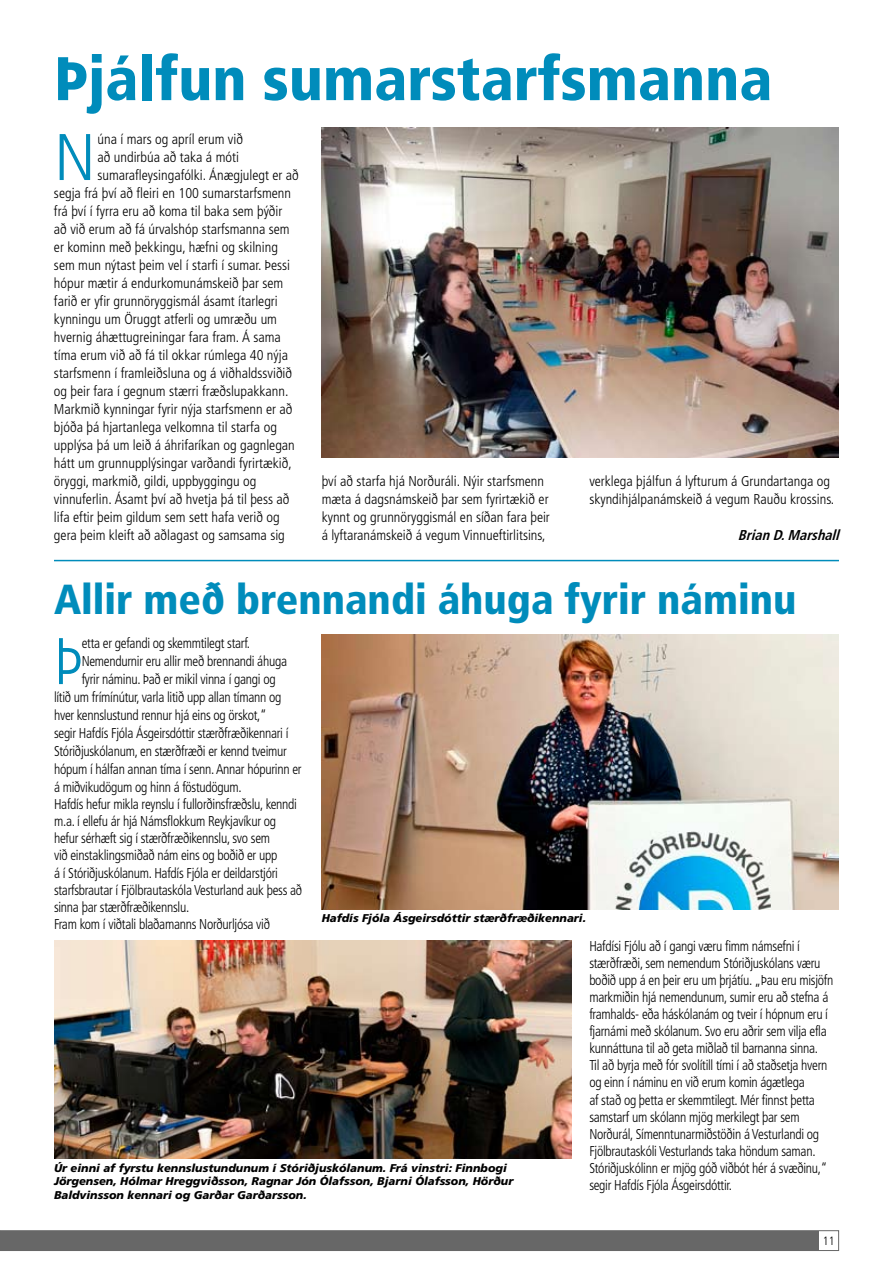
<style>
.page{position:relative;width:893px;height:1263px;background:#fff}
.page>*{position:absolute;margin:0;border:0;box-sizing:border-box;transform-origin:0 0}
.t1{font:300 condensed 65.85px "Frutiger";color:#008cbb;scale:1.07 1}
.t2{font:300 condensed 65.85px "Frutiger";color:#008cbb;scale:.95 1}
.t3{font:900 condensed 61.5px "Frutiger";color:#008cbb}
.t4{font:900 condensed 42px "Frutiger";color:#008cbb}
.t5{font:300 condensed 14.25px/17.1px "Frutiger";letter-spacing:-.02em;color:#000;scale:.95 1}
.t6{font:300 condensed 14.25px/18px "Frutiger";color:#000}
.t7{font:italic 700 condensed 14.25px "Frutiger";color:#000}
.t8{font:300 condensed 12px "Frutiger";color:#000}
.t9{font:italic 900 11.25px/13.5px "Frutiger";color:#000}
</style>
<div class="page">
<svg style="left:0;top:1230px;width:839px;height:21px"></svg>
<div style="left:0;top:1231px;width:819px;height:19px;background:#676767"></div>
<hr style="left:54px;top:560px;width:785px;height:1px;background:#008cbb">
<img style="left:322px;top:128px;width:517px;height:330px">
<img style="left:322px;top:634px;width:517px;height:275px">
<img style="left:54px;top:940px;width:517px;height:219px">
<h2 class="t3" style="left:54px;top:42px;width:720px">Þjálfun sumarstarfsmanna</h2>
<h1 class="t1" style="left:54px;top:120px;width:41px">N</h1>
<p class="t6" style="left:98px;top:130px;width:147px">úna í mars og apríl erum við</p>
<p class="t6" style="left:98px;top:148px;width:143px">að undirbúa að taka á móti</p>
<p class="t6" style="left:98px;top:166px;width:203px">sumarafleysingafólki. Ánægjulegt er að</p>
<p class="t6" style="left:54px;top:184px;width:239px">segja frá því að fleiri en 100 sumarstarfsmenn</p>
<p class="t6" style="left:54px;top:202px;width:230px">frá því í fyrra eru að koma til baka sem þýðir</p>
<p class="t6" style="left:54px;top:220px;width:237px">að við erum að fá úrvalshóp starfsmanna sem</p>
<p class="t6" style="left:54px;top:238px;width:225px">er kominn með þekkingu, hæfni og skilning</p>
<p class="t6" style="left:54px;top:256px;width:238px">sem mun nýtast þeim vel í starfi í sumar. Þessi</p>
<p class="t6" style="left:54px;top:274px;width:231px">hópur mætir á endurkomunámskeið þar sem</p>
<p class="t6" style="left:54px;top:292px;width:225px">farið er yfir grunnöryggismál ásamt ítarlegri</p>
<p class="t6" style="left:54px;top:310px;width:225px">kynningu um Öruggt atferli og umræðu um</p>
<p class="t6" style="left:54px;top:328px;width:228px">hvernig áhættugreiningar fara fram. Á sama</p>
<p class="t6" style="left:54px;top:346px;width:236px">tíma erum við að fá til okkar rúmlega 40 nýja</p>
<p class="t6" style="left:54px;top:364px;width:240px">starfsmenn í framleiðsluna og á viðhaldssviðið</p>
<p class="t6" style="left:54px;top:382px;width:236px">og þeir fara í gegnum stærri fræðslupakkann.</p>
<p class="t6" style="left:54px;top:400px;width:240px">Markmið kynningar fyrir nýja starfsmenn er að</p>
<p class="t6" style="left:54px;top:418px;width:224px">bjóða þá hjartanlega velkomna til starfa og</p>
<p class="t6" style="left:54px;top:436px;width:242px">upplýsa þá um leið á áhrifaríkan og gagnlegan</p>
<p class="t6" style="left:54px;top:454px;width:239px">hátt um grunnupplýsingar varðandi fyrirtækið,</p>
<p class="t6" style="left:54px;top:472px;width:204px">öryggi, markmið, gildi, uppbyggingu og</p>
<p class="t6" style="left:54px;top:490px;width:237px">vinnuferlin. Ásamt því að hvetja þá til þess að</p>
<p class="t6" style="left:54px;top:508px;width:227px">lifa eftir þeim gildum sem sett hafa verið og</p>
<p class="t6" style="left:54px;top:526px;width:232px">gera þeim kleift að aðlagast og samsama sig</p>
<p class="t6" style="left:322px;top:472px;width:230px">því að starfa hjá Norðuráli. Nýir starfsmenn mæta á dagsnámskeið þar sem fyrirtækið er kynnt og grunnöryggismál en síðan fara þeir á lyftaranámskeið á vegum Vinnueftirlitsins,</p>
<p class="t6" style="left:589px;top:472px;width:246px">verklega þjálfun á lyfturum á Grundartanga og skyndihjálpanámskeið á vegum Rauðu krossins.</p>
<p class="t7" style="left:738px;top:527px;width:107px">BrianD.Marshall</p>
<h3 class="t4" style="left:54px;top:574px;width:744px">Allir með brennandi áhuga fyrir náminu</h3>
<h1 class="t2" style="left:54px;top:624px;width:32px">Þ</h1>
<p class="t5" style="left:82px;top:635px;width:179px">etta er gefandi og skemmtilegt starf.</p>
<p class="t5" style="left:82px;top:653px;width:218px">Nemendurnir eru allir með brennandi áhuga</p>
<p class="t5" style="left:82px;top:671px;width:206px">fyrir náminu. Það er mikil vinna í gangi og</p>
<p class="t5" style="left:54px;top:689px;width:241px">lítið um frímínútur, varla litið upp allan tímann og</p>
<p class="t5" style="left:54px;top:707px;width:225px">hver kennslustund rennur hjá eins og örskot,“</p>
<p class="t5" style="left:54px;top:725px;width:248px">segir Hafdís Fjóla Ásgeirsdóttir stærðfræðikennari í</p>
<p class="t5" style="left:54px;top:743px;width:247px">Stóriðjuskólanum, en stærðfræði er kennd tveimur</p>
<p class="t5" style="left:54px;top:761px;width:262px">hópum í hálfan annan tíma í senn. Annar hópurinn er</p>
<p class="t5" style="left:54px;top:779px;width:199px">á miðvikudögum og hinn á föstudögum.</p>
<p class="t5" style="left:54px;top:796px;width:257px">Hafdís hefur mikla reynslu í fullorðinsfræðslu, kenndi</p>
<p class="t5" style="left:54px;top:813px;width:235px">m.a. í ellefu ár hjá Námsflokkum Reykjavíkur og</p>
<p class="t5" style="left:54px;top:830px;width:229px">hefur sérhæft sig í stærðfræðikennslu, svo sem</p>
<p class="t5" style="left:54px;top:847px;width:237px">við einstaklingsmiðað nám eins og boðið er upp</p>
<p class="t5" style="left:54px;top:864px;width:237px">á í Stóriðjuskólanum. Hafdís Fjóla er deildarstjóri</p>
<p class="t5" style="left:54px;top:881px;width:263px">starfsbrautar í Fjölbrautaskóla Vesturland auk þess að</p>
<p class="t5" style="left:54px;top:898px;width:144px">sinna þar stærðfræðikennslu.</p>
<p class="t5" style="left:54px;top:916px;width:229px">Fram kom í viðtali blaðamanns Norðurljósa við</p>
<p class="t9" style="left:322px;top:911px;width:266px">Hafdís Fjóla Ásgeirsdóttir stærðfræðikennari.</p>
<p class="t9" style="left:54px;top:1161px;width:461px">Úr einni af fyrstu kennslustundunum í Stóriðjuskólanum. Frá vinstri: Finnbogi<br>Jörgensen, Hólmar Hreggviðsson, Ragnar Jón Ólafsson, Bjarni Ólafsson, Hörður<br>Baldvinsson kennari og Garðar Garðarsson.</p>
<p class="t5" style="left:589px;top:937px;width:258px">Hafdísi Fjólu að í gangi væru fimm námsefni í stærðfræði, sem nemendum Stóriðjuskólans væru boðið upp á en þeir eru um þrjátíu. „Þau eru misjöfn markmiðin hjá nemendunum, sumir eru að stefna á framhalds- eða háskólanám og tveir í hópnum eru í fjarnámi með skólanum. Svo eru aðrir sem vilja efla kunnáttuna til að geta miðlað til barnanna sinna.<br>Til að byrja með fór svolítill tími í að staðsetja hvern og einn í náminu en við erum komin ágætlega<br>af stað og þetta er skemmtilegt. Mér finnst þetta samstarf um skólann mjög merkilegt þar sem Norðurál, Símenntunarmiðstöðin á Vesturlandi og Fjölbrautaskóli Vesturlands taka höndum saman.<br>Stóriðjuskólinn er mjög góð viðbót hér á svæðinu,“ segir Hafdís Fjóla Ásgeirsdóttir.</p>
<p class="t8" style="left:823px;top:1234px;width:13px">11</p>
</div>
